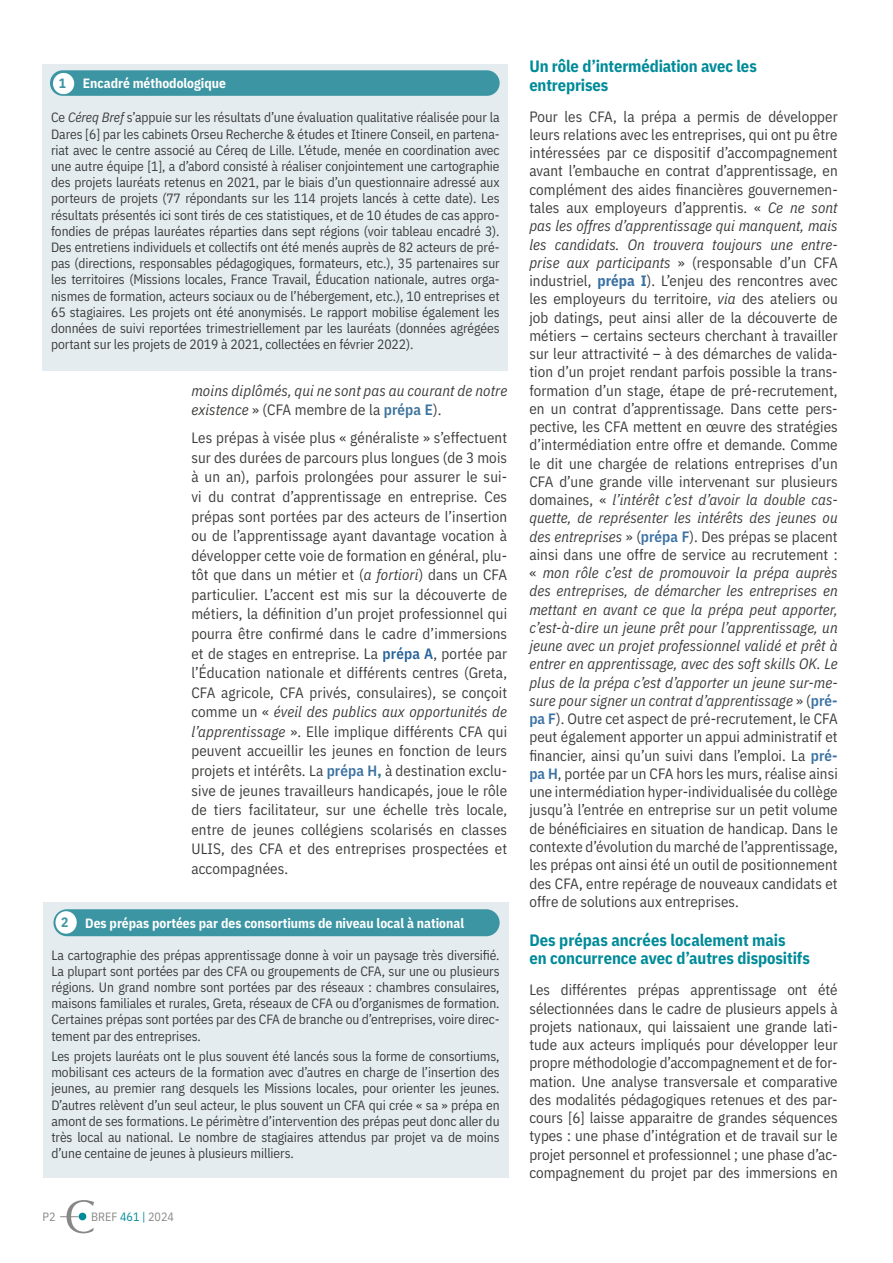
<style>
.page{position:relative;width:893px;height:1263px;background:#fff}
.page>*{position:absolute;margin:0;border:0;box-sizing:border-box;transform-origin:0 0}
.t1{font:700 16.5px/18.3px "IBM Plex Sans Cond";letter-spacing:-.005em;color:#008b99}
.t2{font:15px/18.3px "IBM Plex Sans Cond";letter-spacing:.005em;color:#3c3c3b;text-align:justify}
.t3{font:italic 15px/19.5px "IBM Plex Sans Cond";letter-spacing:.01em;color:#3c3c3b}
.t4{font:13.5px/16.2px "IBM Plex Sans Cond";letter-spacing:-.005em;color:#3c3c3b;text-align:justify}
.t5{font:700 13.5px "IBM Plex Sans Cond";color:#fff}
.t6{font:12px "IBM Plex Sans Cond";color:#878787}
.s1{color:#3c95a2}
.s2{font-style:italic}
.s3{font-style:normal}
.s4{font-weight:600;font-style:normal;color:#3c729b}
.s5{font-weight:600;color:#256299}
.s6{font-weight:600;color:#3b72a3}
.s7{font-weight:700;color:#2c708f}
.s8{color:#008b99}
.s9{font-weight:700;color:#3b72a3}
</style>
<div class="page">
<svg style="left:60px;top:1200px;width:34px;height:33px"></svg>
<div style="left:43px;top:64px;width:465px;height:306px;background:#e4ecf0"></div>
<div style="left:50px;top:70px;width:450px;height:26px;background:#3c95a2;border-radius:13px"></div>
<div style="left:53px;top:73px;width:21px;height:21px;background:#fff;border-radius:50%"></div>
<div style="left:43px;top:903px;width:465px;height:275px;background:#e4ecf0"></div>
<div style="left:53px;top:909px;width:447px;height:27px;background:#3c95a2;border-radius:13px"></div>
<div style="left:55px;top:911px;width:22px;height:23px;background:#fff;border-radius:50%"></div>
<p class="t5" style="left:59px;top:73px;width:169px"><span class="s1">1</span> Encadré méthodologique</p>
<p class="t4" style="left:51px;top:108px;width:450px">Ce <span class="s2">Céreq Bref</span> s’appuie sur les résultats d’une évaluation qualitative réalisée pour la Dares [6] par les cabinets Orseu Recherche &amp; études et Itinere Conseil, en partena&shy;riat avec le centre associé au Céreq de Lille. L’étude, menée en coordination avec une autre équipe [1], a d’abord consisté à réaliser conjointement une cartographie des projets lauréats retenus en 2021, par le biais d’un questionnaire adressé aux porteurs de projets (77 répondants sur les 114 projets lancés à cette date). Les résultats présentés ici sont tirés de ces statistiques, et de 10 études de cas appro&shy;fondies de prépas lauréates réparties dans sept régions (voir tableau encadré 3).<br>Des entretiens individuels et collectifs ont été menés auprès de 82 acteurs de pré&shy;pas (directions, responsables pédagogiques, formateurs, etc.), 35 partenaires sur les territoires (Missions locales, France Travail, Éducation nationale, autres orga&shy;nismes de formation, acteurs sociaux ou de l’hébergement, etc.), 10 entreprises et 65 stagiaires. Les projets ont été anonymisés. Le rapport mobilise également les données de suivi reportées trimestriellement par les lauréats (données agrégées portant sur les projets de 2019 à 2021, collectées en février 2022).</p>
<p class="t3" style="left:191px;top:379px;width:317px">moins diplômés, qui ne sont pas au courant de notre existence <span class="s3">» (CFA membre de la</span> <span class="s4">prépa E</span><span class="s3">).</span></p>
<p class="t2" style="left:191px;top:427px;width:317px;line-height:19.6px">Les prépas à visée plus « généraliste » s’effectuent sur des durées de parcours plus longues (de 3 mois à un an), parfois prolongées pour assurer le sui&shy;vi du contrat d’apprentissage en entreprise. Ces prépas sont portées par des acteurs de l’insertion ou de l’apprentissage ayant davantage vocation à développer cette voie de formation en général, plu&shy;tôt que dans un métier et (<span class="s2">a fortiori</span>) dans un CFA particulier. L’accent est mis sur la découverte de métiers, la définition d’un projet professionnel qui pourra être confirmé dans le cadre d’immersions et de stages en entreprise. La <span class="s5">prépa A</span>, portée par l’Éducation nationale et différents centres (Greta, CFA agricole, CFA privés, consulaires), se conçoit comme un « <span class="s2">éveil des publics aux opportunités de l’apprentissage</span> ». Elle implique différents CFA qui peuvent accueillir les jeunes en fonction de leurs projets et intérêts. La <span class="s6">prépa H</span><span class="s7">,</span> à destination exclu&shy;sive de jeunes travailleurs handicapés, joue le rôle de tiers facilitateur, sur une échelle très locale, entre de jeunes collégiens scolarisés en classes ULIS, des CFA et des entreprises prospectées et accompagnées.</p>
<p class="t5" style="left:61px;top:912px;width:404px"><span class="s1">2</span> Des prépas portées par des consortiums de niveau local à national</p>
<p class="t4" style="left:51px;top:945px;width:450px">La cartographie des prépas apprentissage donne à voir un paysage très diversifié.<br>La plupart sont portées par des CFA ou groupements de CFA, sur une ou plusieurs régions. Un grand nombre sont portées par des réseaux : chambres consulaires, maisons familiales et rurales, Greta, réseaux de CFA ou d’organismes de formation.<br>Certaines prépas sont portées par des CFA de branche ou d’entreprises, voire direc&shy;tement par des entreprises.</p>
<p class="t4" style="left:51px;top:1047px;width:450px">Les projets lauréats ont le plus souvent été lancés sous la forme de consortiums, mobilisant ces acteurs de la formation avec d’autres en charge de l’insertion des jeunes, au premier rang desquels les Missions locales, pour orienter les jeunes.<br>D’autres relèvent d’un seul acteur, le plus souvent un CFA qui crée « sa » prépa en amont de ses formations. Le périmètre d’intervention des prépas peut donc aller du très local au national. Le nombre de stagiaires attendus par projet va de moins d’une centaine de jeunes à plusieurs milliers.</p>
<p class="t6" style="left:43px;top:1208px;width:15px">P2</p>
<p class="t6" style="left:91px;top:1208px;width:84px">BREF <span class="s8">461 |</span> 2024</p>
<p class="t1" style="left:529px;top:56px;width:229px">Un rôle d’intermédiation avec les entreprises</p>
<p class="t2" style="left:529px;top:106px;width:310px">Pour les CFA, la prépa a permis de développer leurs relations avec les entreprises, qui ont pu être intéressées par ce dispositif d’accompagnement avant l’embauche en contrat d’apprentissage, en complément des aides financières gouvernemen&shy;tales aux employeurs d’apprentis. « <span class="s2">Ce ne sont pas les offres d’apprentissage qui manquent, mais les candidats. On trouvera toujours une entre&shy;prise aux participants</span> » (responsable d’un CFA industriel, <span class="s9">prépa I</span>). L’enjeu des rencontres avec les employeurs du territoire, <span class="s2">via</span> des ateliers ou job datings, peut ainsi aller de la découverte de métiers – certains secteurs cherchant à travailler sur leur attractivité – à des démarches de valida&shy;tion d’un projet rendant parfois possible la trans&shy;formation d’un stage, étape de pré-recrutement, en un contrat d’apprentissage. Dans cette pers&shy;pective, les CFA mettent en œuvre des stratégies d’intermédiation entre offre et demande. Comme le dit une chargée de relations entreprises d’un CFA d’une grande ville intervenant sur plusieurs domaines, « <span class="s2">l’intérêt c’est d’avoir la double cas&shy;quette, de représenter les intérêts des jeunes ou des entreprises</span> » (<span class="s6">prépa F</span>). Des prépas se placent ainsi dans une offre de service au recrutement : « <span class="s2">mon rôle c’est de promouvoir la prépa auprès des entreprises, de démarcher les entreprises en mettant en avant ce que la prépa peut apporter, c’est-à-dire un jeune prêt pour l’apprentissage, un jeune avec un projet professionnel validé et prêt à entrer en apprentissage, avec des soft skills OK. Le plus de la prépa c’est d’apporter un jeune sur-me&shy;sure pour signer un contrat d’apprentissage</span> » (<span class="s6">pré&shy;pa F</span>). Outre cet aspect de pré-recrutement, le CFA peut également apporter un appui administratif et financier, ainsi qu’un suivi dans l’emploi. La <span class="s6">pré&shy;pa H</span>, portée par un CFA hors les murs, réalise ainsi une intermédiation hyper-individualisée du collège jusqu’à l’entrée en entreprise sur un petit volume de bénéficiaires en situation de handicap. Dans le contexte d’évolution du marché de l’apprentissage, les prépas ont ainsi été un outil de positionnement des CFA, entre repérage de nouveaux candidats et offre de solutions aux entreprises.</p>
<p class="t1" style="left:529px;top:930px;width:282px">Des prépas ancrées localement mais<br>en concurrence avec d’autres dispositifs</p>
<p class="t2" style="left:529px;top:980px;width:310px">Les différentes prépas apprentissage ont été sélectionnées dans le cadre de plusieurs appels à projets nationaux, qui laissaient une grande lati&shy;tude aux acteurs impliqués pour développer leur propre méthodologie d’accompagnement et de for&shy;mation. Une analyse transversale et comparative des modalités pédagogiques retenues et des par&shy;cours [6] laisse apparaitre de grandes séquences types : une phase d’intégration et de travail sur le projet personnel et professionnel ; une phase d’ac&shy;compagnement du projet par des immersions en</p>
</div>
